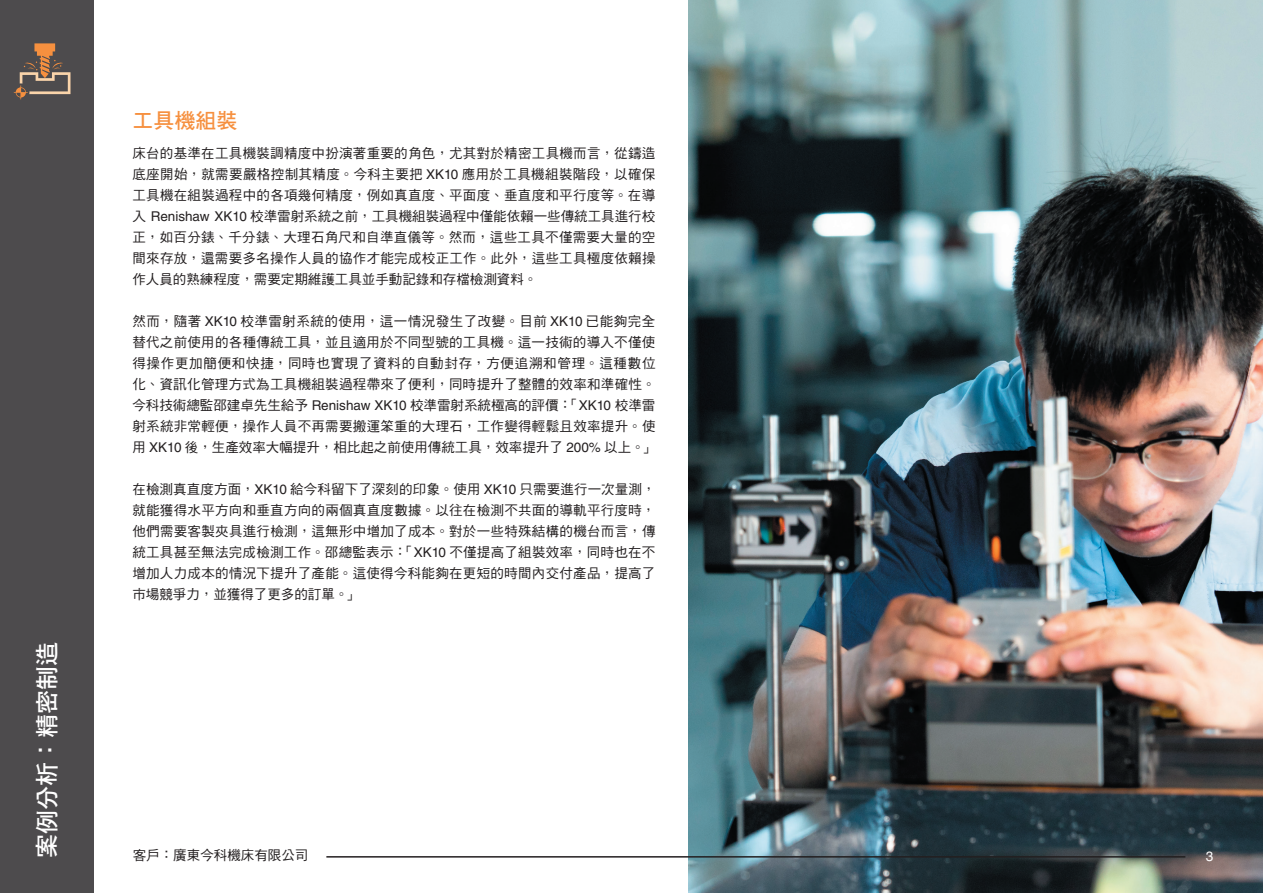
<style>
.page{position:relative;width:1263px;height:893px;background:#fff}
.page>*{position:absolute;margin:0;border:0;box-sizing:border-box;transform-origin:0 0}
.t1{font:24px "DF Hei HK W7";color:#fff}
.t2{font:21px "DF Hei HK W7";color:#f6903f}
.t3{font:13.5px/21px "DF Hei HK W5";color:#231f20;text-align:justify}
.t4{font:13.5px "Helvetica LT Std";color:#fff}
.s1{font-family:"Helvetica LT Std"}
</style>
<div class="page">
<img style="left:689px;top:0;width:574px;height:893px">
<hr style="left:326px;top:856px;width:859px;height:2px;background:#231f20">
<div style="left:0;top:0;width:94px;height:893px;background:#4d4b4d"></div>
<svg style="left:14px;top:43px;width:56px;height:56px"></svg>
<h1 class="t1" style="left:34px;top:858px;width:217px;rotate:-90deg">案例分析：精密制造</h1>
<h2 class="t2" style="left:132px;top:109px;width:107px">工具機組裝</h2>
<p class="t3" style="left:132px;top:142px;width:525px">床台的基準在工具機裝調精度中扮演著重要的角色，尤其對於精密工具機而言，從鑄造底座開始，就需要嚴格控制其精度。今科主要把 <span class="s1">XK10</span> 應用於工具機組裝階段，以確保工具機在組裝過程中的各項幾何精度，例如真直度、平面度、垂直度和平行度等。在導入 <span class="s1">Renishaw XK10</span> 校準雷射系統之前，工具機組裝過程中僅能依賴一些傳統工具進行校正，如百分錶、千分錶、大理石角尺和自準直儀等。然而，這些工具不僅需要大量的空間來存放，還需要多名操作人員的協作才能完成校正工作。此外，這些工具極度依賴操作人員的熟練程度，需要定期維護工具並手動記錄和存檔檢測資料。</p>
<p class="t3" style="left:132px;top:310px;width:525px">然而，隨著 <span class="s1">XK10</span> 校準雷射系統的使用，這一情況發生了改變。目前 <span class="s1">XK10</span> 已能夠完全替代之前使用的各種傳統工具，並且適用於不同型號的工具機。這一技術的導入不僅使得操作更加簡便和快捷，同時也實現了資料的自動封存，方便追溯和管理。這種數位化、資訊化管理方式為工具機組裝過程帶來了便利，同時提升了整體的效率和準確性。今科技術總監邵建卓先生給予 <span class="s1">Renishaw XK10</span> 校準雷射系統極高的評價：「<span class="s1">XK10</span> 校準雷射系統非常輕便，操作人員不再需要搬運笨重的大理石，工作變得輕鬆且效率提升。使用 <span class="s1">XK10</span> 後，生產效率大幅提升，相比起之前使用傳統工具，效率提升了 <span class="s1">200%</span> 以上。」</p>
<p class="t3" style="left:132px;top:479px;width:525px">在檢測真直度方面，<span class="s1">XK10</span> 給今科留下了深刻的印象。使用 <span class="s1">XK10</span> 只需要進行一次量測，就能獲得水平方向和垂直方向的兩個真直度數據。以往在檢測不共面的導軌平行度時，他們需要客製夾具進行檢測，這無形中增加了成本。對於一些特殊結構的機台而言，傳統工具甚至無法完成檢測工作。邵總監表示：「<span class="s1">XK10</span> 不僅提高了組裝效率，同時也在不增加人力成本的情況下提升了產能。這使得今科能夠在更短的時間內交付產品，提高了市場競爭力，並獲得了更多的訂單。」</p>
<p class="t3" style="left:133px;top:845px;width:177px">客戶：廣東今科機床有限公司</p>
<p class="t4" style="left:1206px;top:849px;width:9px">3</p>
</div>
